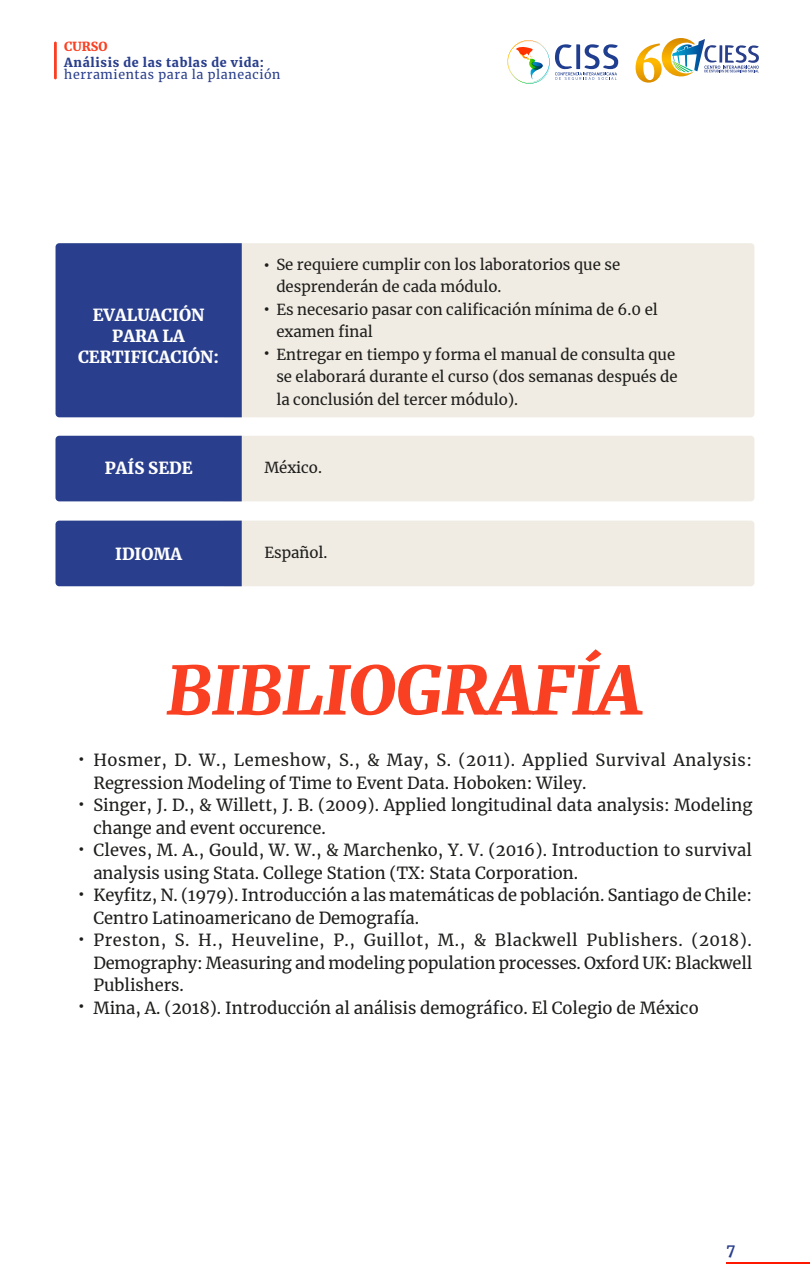
<style>
.page{position:relative;width:810px;height:1276px;background:#fff}
.page>*{position:absolute;margin:0;border:0;box-sizing:border-box;transform-origin:0 0}
.t1{font:italic 900 66.45px "Merriweather";color:#fa4022}
.t2{font:16.5px/22.5px "Merriweather";color:#1d1d1b}
.t3{font:900 16.5px/21px "Merriweather";color:#fff;text-align:center}
.t4{font:16.5px "Helvetica";color:#1d1d1b}
.t5{font:15px/22.5px "Merriweather";color:#1d1d1b}
.t6{font:700 15px "Merriweather";color:#293e8c}
.t7{font:12.45px "Merriweather";letter-spacing:.05em;color:#293e8c}
.t8{font:900 12.45px "Merriweather";letter-spacing:.05em;color:#293e8c}
.t9{font:900 12.45px "Merriweather";color:#fa4022}
.s1{font-family:"Helvetica";font-size:16.5px}
</style>
<div class="page">
<div style="left:242px;top:243px;width:512px;height:174px;background:#f0ece3"></div>
<div style="left:56px;top:243px;width:186px;height:174px;background:#293e8c"></div>
<svg style="left:55px;top:436px;width:699px;height:65px;background:#bbbdcb"></svg>
<svg style="left:55px;top:521px;width:699px;height:65px;background:#bbbdcb"></svg>
<svg style="left:659px;top:38px;width:100px;height:40px"></svg>
<svg style="left:507px;top:40px;width:111px;height:44px"></svg>
<hr style="left:54px;top:42px;width:3px;height:37px;background:#fa4022">
<hr style="left:726px;top:1262px;width:84px;height:1px;background:#ff1800">
<p class="t9" style="left:64px;top:37px;width:45px">CURSO</p>
<p class="t8" style="left:64px;top:53px;width:201px">Análisis de las tablas de vida:</p>
<p class="t7" style="left:64px;top:66px;width:218px">herramientas para la planeación</p>
<p class="t3" style="left:78px;top:304px;width:143px">EVALUACIÓN<br>PARA LA<br>CERTIFICACIÓN:</p>
<p class="t5" style="left:276px;top:252px;width:345px">Se requiere cumplir con los laboratorios que se desprenderán de cada módulo.</p>
<p class="t5" style="left:276px;top:320px;width:98px">examen final</p>
<p class="t5" style="left:276px;top:365px;width:403px">se elaborará durante el curso (dos semanas después de la conclusión del tercer módulo).</p>
<p class="t4" style="left:264px;top:252px;width:7px">•</p>
<p class="t5" style="left:264px;top:297px;width:396px"><span class="s1">•</span> Es necesario pasar con calificación mínima de 6.0 el</p>
<p class="t5" style="left:264px;top:342px;width:413px"><span class="s1">•</span> Entregar en tiempo y forma el manual de consulta que</p>
<p class="t3" style="left:105px;top:457px;width:89px">PAÍS SEDE</p>
<p class="t5" style="left:264px;top:456px;width:59px">México.</p>
<p class="t3" style="left:115px;top:543px;width:69px">IDIOMA</p>
<p class="t5" style="left:264px;top:540px;width:65px">Español.</p>
<p class="t4" style="left:79px;top:746px;width:7px">•</p>
<p class="t4" style="left:79px;top:791px;width:7px">•</p>
<p class="t4" style="left:79px;top:836px;width:7px">•</p>
<p class="t4" style="left:79px;top:881px;width:7px">•</p>
<p class="t4" style="left:79px;top:926px;width:7px">•</p>
<p class="t4" style="left:79px;top:994px;width:7px">•</p>
<h1 class="t1" style="left:167px;top:644px;width:476px">BIBLIOGRAFÍA</h1>
<p class="t2" style="left:93px;top:749px;width:661px">Hosmer, D. W., Lemeshow, S., &amp; May, S. (2011). Applied Survival Analysis:<br>Regression Modeling of Time to Event Data. Hoboken: Wiley.<br>Singer, J. D., &amp; Willett, J. B. (2009). Applied longitudinal data analysis: Modeling change and event occurence.<br>Cleves, M. A., Gould, W. W., &amp; Marchenko, Y. V. (2016). Introduction to survival analysis using Stata. College Station (TX: Stata Corporation.<br>Keyfitz, N. (1979). Introducción a las matemáticas de población. Santiago de Chile:<br>Centro Latinoamericano de Demografía.<br>Preston, S. H., Heuveline, P., Guillot, M., &amp; Blackwell Publishers. (2018).<br>Demography: Measuring and modeling population processes. Oxford UK: Blackwell Publishers.<br>Mina, A. (2018). Introducción al análisis demográfico. El Colegio de México</p>
<p class="t6" style="left:726px;top:1239px;width:10px">7</p>
</div>
